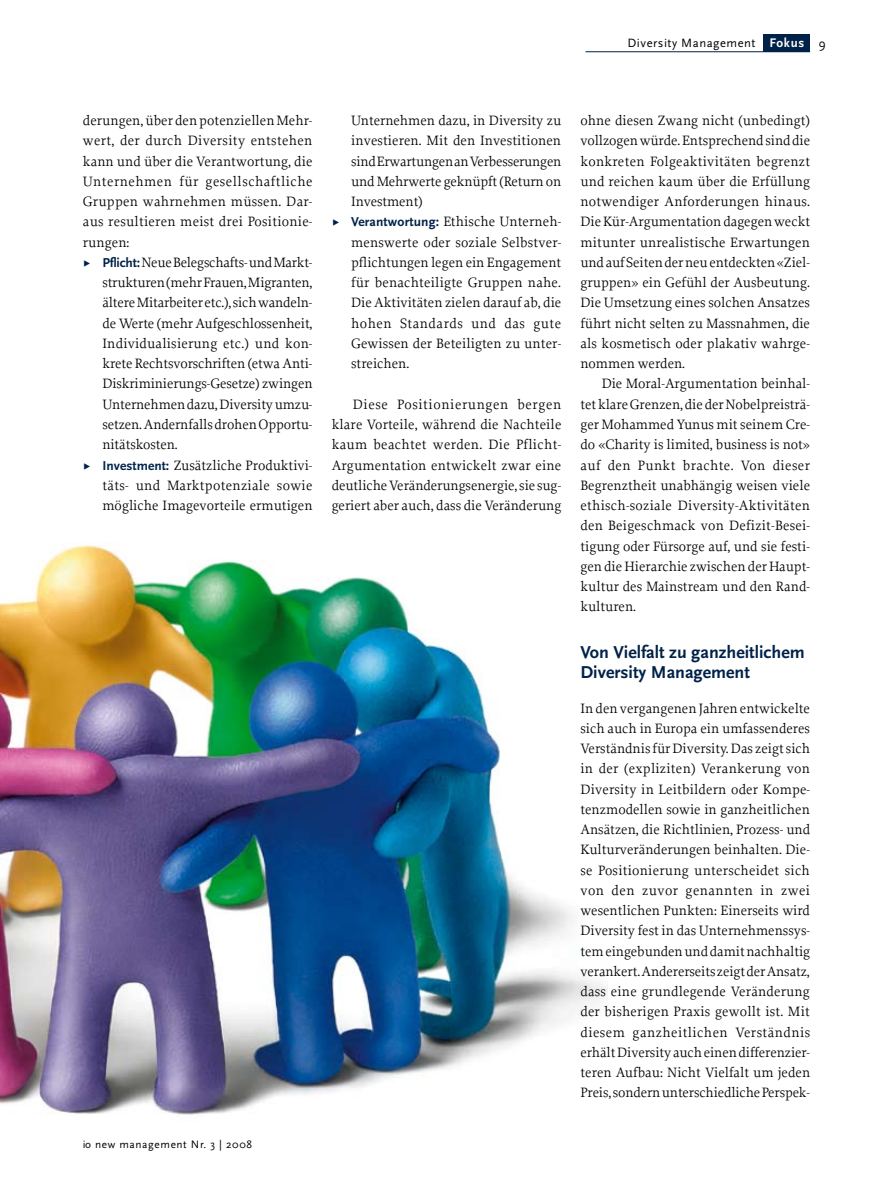
<style>
.page{position:relative;width:893px;height:1191px;background:#fff}
.page>*{position:absolute;margin:0;border:0;box-sizing:border-box;transform-origin:0 0}
.t1{font:700 18px/20.2px "Scala Sans";color:#002249}
.t2{font:14.25px/20.2px "Proforma";color:#000;text-align:justify}
.t3{font:14.25px "Proforma";letter-spacing:.02em;color:#000}
.t4{font:14.25px "Proforma";letter-spacing:.035em;color:#000}
.t5{font:14.25px "Proforma";letter-spacing:.025em;color:#000}
.t6{font:12.6px "Scala Sans";letter-spacing:.04em;color:#000}
.t7{font:11.25px "Scala Sans";letter-spacing:.055em;color:#000}
.s1{font-weight:700;font-size:13.05px;color:#fff}
.s2{font-family:"Courier Std";font-weight:700;color:#002249}
.s3{font-family:"Scala Sans";font-weight:700;font-size:13.5px;color:#002249}
</style>
<div class="page">
<hr style="left:585px;top:51px;width:225px;height:1px;background:#002249">
<div style="left:764px;top:34px;width:46px;height:17px;background:#002249"></div>
<img style="left:0;top:544px;width:607px;height:571px">
<p class="t6" style="left:627px;top:36px;width:178px">Diversity Management <span class="s1">Fokus</span></p>
<p class="t2" style="left:83px;top:110px;width:231px">derungen, über den potenziellen Mehr-</p>
<p class="t5" style="left:83px;top:132px;width:231px">wert, der durch Diversity entstehen</p>
<p class="t2" style="left:83px;top:151px;width:231px">kann und über die Verantwortung, die</p>
<p class="t4" style="left:83px;top:172px;width:231px">Unternehmen für gesellschaftliche</p>
<p class="t3" style="left:83px;top:193px;width:231px">Gruppen wahrnehmen müssen. Dar-</p>
<p class="t3" style="left:83px;top:213px;width:231px">aus resultieren meist drei Positionie-</p>
<p class="t2" style="left:83px;top:232px;width:48px">rungen:</p>
<p class="t2" style="left:83px;top:252px;width:231px"><span class="s2">▶</span> <span class="s3">Pflicht:</span> Neue Belegschafts- und Markt-</p>
<p class="t2" style="left:102px;top:272px;width:211px">strukturen (mehr Frauen, Migranten,</p>
<p class="t2" style="left:102px;top:292px;width:212px">ältere Mitarbeiter etc.), sich wandeln-</p>
<p class="t2" style="left:102px;top:313px;width:212px">de Werte (mehr Aufgeschlossenheit,</p>
<p class="t2" style="left:102px;top:333px;width:212px">Individualisierung etc.) und kon-</p>
<p class="t2" style="left:102px;top:353px;width:212px">krete Rechtsvorschriften (etwa Anti-</p>
<p class="t2" style="left:102px;top:373px;width:212px">Diskriminierungs-Gesetze) zwingen</p>
<p class="t2" style="left:102px;top:394px;width:212px">Unternehmen dazu, Diversity umzu-</p>
<p class="t2" style="left:102px;top:414px;width:212px">setzen. Andernfalls drohen Opportu-</p>
<p class="t2" style="left:102px;top:434px;width:77px">nitätskosten.</p>
<p class="t2" style="left:83px;top:454px;width:231px"><span class="s2">▶</span> <span class="s3">Investment:</span> Zusätzliche Produktivi-</p>
<p class="t3" style="left:102px;top:476px;width:211px">täts- und Marktpotenziale sowie</p>
<p class="t2" style="left:102px;top:495px;width:212px">mögliche Imagevorteile ermutigen</p>
<p class="t7" style="left:83px;top:1138px;width:171px">io new management Nr. 3 | 2008</p>
<p class="t2" style="left:351px;top:110px;width:212px">Unternehmen dazu, in Diversity zu</p>
<p class="t2" style="left:351px;top:130px;width:211px">investieren. Mit den Investitionen</p>
<p class="t2" style="left:351px;top:151px;width:212px">sind Erwartungen an Verbesserungen</p>
<p class="t2" style="left:351px;top:171px;width:212px">und Mehrwerte geknüpft (Return on</p>
<p class="t2" style="left:351px;top:191px;width:73px">Investment)</p>
<p class="t2" style="left:332px;top:211px;width:231px"><span class="s2">▶</span> <span class="s3">Verantwortung:</span> Ethische Unterneh-</p>
<p class="t2" style="left:351px;top:232px;width:212px">menswerte oder soziale Selbstver-</p>
<p class="t2" style="left:351px;top:252px;width:212px">pflichtungen legen ein Engagement</p>
<p class="t2" style="left:351px;top:272px;width:211px">für benachteiligte Gruppen nahe.</p>
<p class="t2" style="left:351px;top:292px;width:212px">Die Aktivitäten zielen darauf ab, die</p>
<p class="t4" style="left:351px;top:314px;width:211px">hohen Standards und das gute</p>
<p class="t2" style="left:351px;top:333px;width:212px">Gewissen der Beteiligten zu unter-</p>
<p class="t2" style="left:351px;top:353px;width:60px">streichen.</p>
<p class="t2" style="left:332px;top:394px;width:231px;text-indent:21px">Diese Positionierungen bergen klare Vorteile, während die Nachteile kaum beachtet werden. Die Pflicht-Argumentation entwickelt zwar eine deutliche Veränderungsenergie, sie sug&shy;geriert aber auch, dass die Veränderung</p>
<p class="t2" style="left:580px;top:110px;width:231px">ohne diesen Zwang nicht (unbedingt) vollzogen würde. Entsprechend sind die konkreten Folgeaktivitäten begrenzt und reichen kaum über die Erfüllung notwendiger Anforderungen hinaus.<br>Die Kür-Argumentation dagegen weckt mitunter unrealistische Erwartungen und auf Seiten der neu entdeckten «Ziel&shy;gruppen» ein Gefühl der Ausbeutung.<br>Die Umsetzung eines solchen Ansatzes führt nicht selten zu Massnahmen, die als kosmetisch oder plakativ wahrge&shy;nommen werden.</p>
<p class="t2" style="left:580px;top:373px;width:231px;text-indent:21px">Die Moral-Argumentation beinhal&shy;tet klare Grenzen, die der Nobelpreisträ&shy;ger Mohammed Yunus mit seinem Cre&shy;do «Charity is limited, business is not» auf den Punkt brachte. Von dieser Begrenztheit unabhängig weisen viele ethisch-soziale Diversity-Aktivitäten den Beigeschmack von Defizit-Besei&shy;tigung oder Fürsorge auf, und sie festi&shy;gen die Hierarchie zwischen der Haupt&shy;kultur des Mainstream und den Rand&shy;kulturen.</p>
<p class="t1" style="left:580px;top:642px;width:226px">Von Vielfalt zu ganzheitlichem<br>Diversity Management</p>
<p class="t2" style="left:580px;top:697px;width:231px">In den vergangenen Jahren entwickelte sich auch in Europa ein umfassenderes Verständnis für Diversity. Das zeigt sich in der (expliziten) Verankerung von Diversity in Leitbildern oder Kompe&shy;tenzmodellen sowie in ganzheitlichen Ansätzen, die Richtlinien, Prozess- und Kulturveränderungen beinhalten. Die&shy;se Positionierung unterscheidet sich von den zuvor genannten in zwei wesentlichen Punkten: Einerseits wird Diversity fest in das Unternehmenssys&shy;tem eingebunden und damit nachhaltig verankert. Andererseits zeigt der Ansatz, dass eine grundlegende Veränderung der bisherigen Praxis gewollt ist. Mit diesem ganzheitlichen Verständnis erhält Diversity auch einen differenzier&shy;teren Aufbau: Nicht Vielfalt um jeden Preis, sondern unterschiedliche Perspek-</p>
</div>
